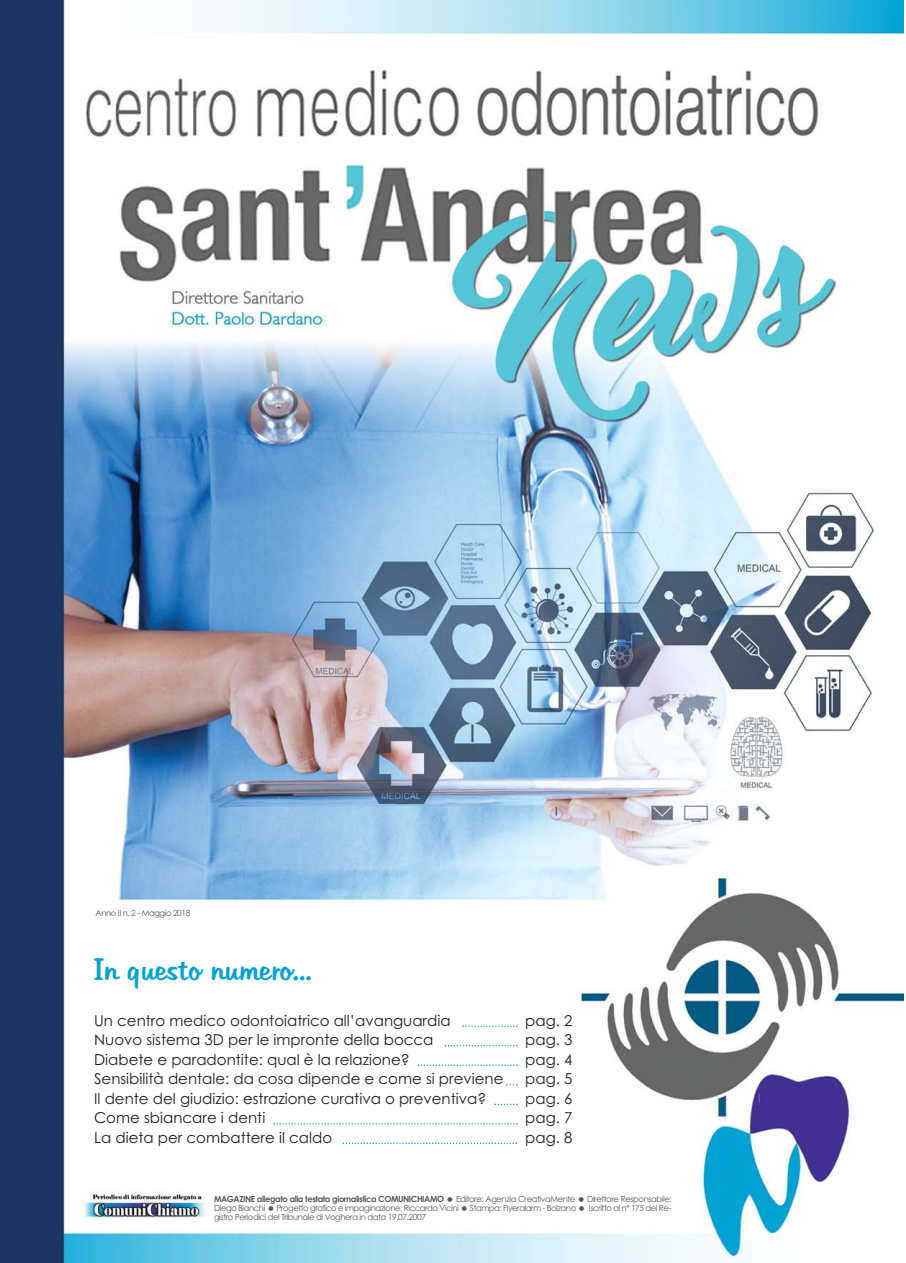
<style>
.page{position:relative;width:906px;height:1263px;background:#fff}
.page>*{position:absolute;margin:0;border:0;box-sizing:border-box;transform-origin:0 0}
.t1{font:30px "Martina";color:#06a2d5}
.t2{font:15px/19.5px "Century Gothic";color:#231f20}
.t3{font:8.4px "Century Gothic";letter-spacing:-.05em;color:#58595b}
.t4{font:700 8.4px "Century Gothic";letter-spacing:-.05em;color:#58595b}
</style>
<div class="page">
<img style="left:0;top:0;width:904px;height:1263px">
<svg style="left:462px;top:1025px;width:56px;height:2px"></svg>
<svg style="left:445px;top:1045px;width:73px;height:1px"></svg>
<svg style="left:418px;top:1065px;width:100px;height:1px"></svg>
<svg style="left:273px;top:1123px;width:245px;height:2px"></svg>
<svg style="left:343px;top:1143px;width:174px;height:1px"></svg>
<svg style="left:506px;top:1084px;width:12px;height:2px"></svg>
<svg style="left:494px;top:1104px;width:24px;height:1px"></svg>
<svg style="left:448px;top:1197px;width:5px;height:5px"></svg>
<svg style="left:269px;top:1206px;width:4px;height:5px"></svg>
<svg style="left:462px;top:1206px;width:5px;height:5px"></svg>
<svg style="left:579px;top:1197px;width:5px;height:14px"></svg>
<p class="t3" style="left:96px;top:909px;width:96px">Anno II n. 2 - Maggio 2018</p>
<h1 class="t1" style="left:94px;top:952px;width:219px">In questo numero...</h1>
<p class="t2" style="left:94px;top:1012px;width:411px">Un centro medico odontoiatrico all’avanguardia<br>Nuovo sistema 3D per le impronte della bocca<br>Diabete e paradontite: qual è la relazione?<br>Sensibilità dentale: da cosa dipende e come si previene Il dente del giudizio: estrazione curativa o preventiva?<br>Come sbiancare i denti<br>La dieta per combattere il caldo</p>
<p class="t2" style="left:525px;top:1012px;width:49px;text-align:justify">pag. 2 pag. 3 pag. 4 pag. 5 pag. 6 pag. 7 pag. 8</p>
<p class="t4" style="left:214px;top:1194px;width:232px">MAGAZINE allegato alla testata giornalistica COMUNICHIAMO</p>
<p class="t3" style="left:456px;top:1196px;width:121px">Editore: Agenzia CreativaMente</p>
<p class="t3" style="left:587px;top:1196px;width:86px">Direttore Responsabile:</p>
<p class="t3" style="left:214px;top:1205px;width:53px">Diego Bianchi</p>
<p class="t3" style="left:276px;top:1205px;width:184px">Progetto grafico e impaginazione: Riccardo Vicini</p>
<p class="t3" style="left:470px;top:1205px;width:108px">Stampa: Flyeralarm - Bolzano</p>
<p class="t3" style="left:589px;top:1205px;width:84px">Iscritto al n° 175 del Re-</p>
<p class="t3" style="left:214px;top:1214px;width:213px">gistro Periodici del Tribunale di Voghera in data 19.07.2007</p>
</div>
